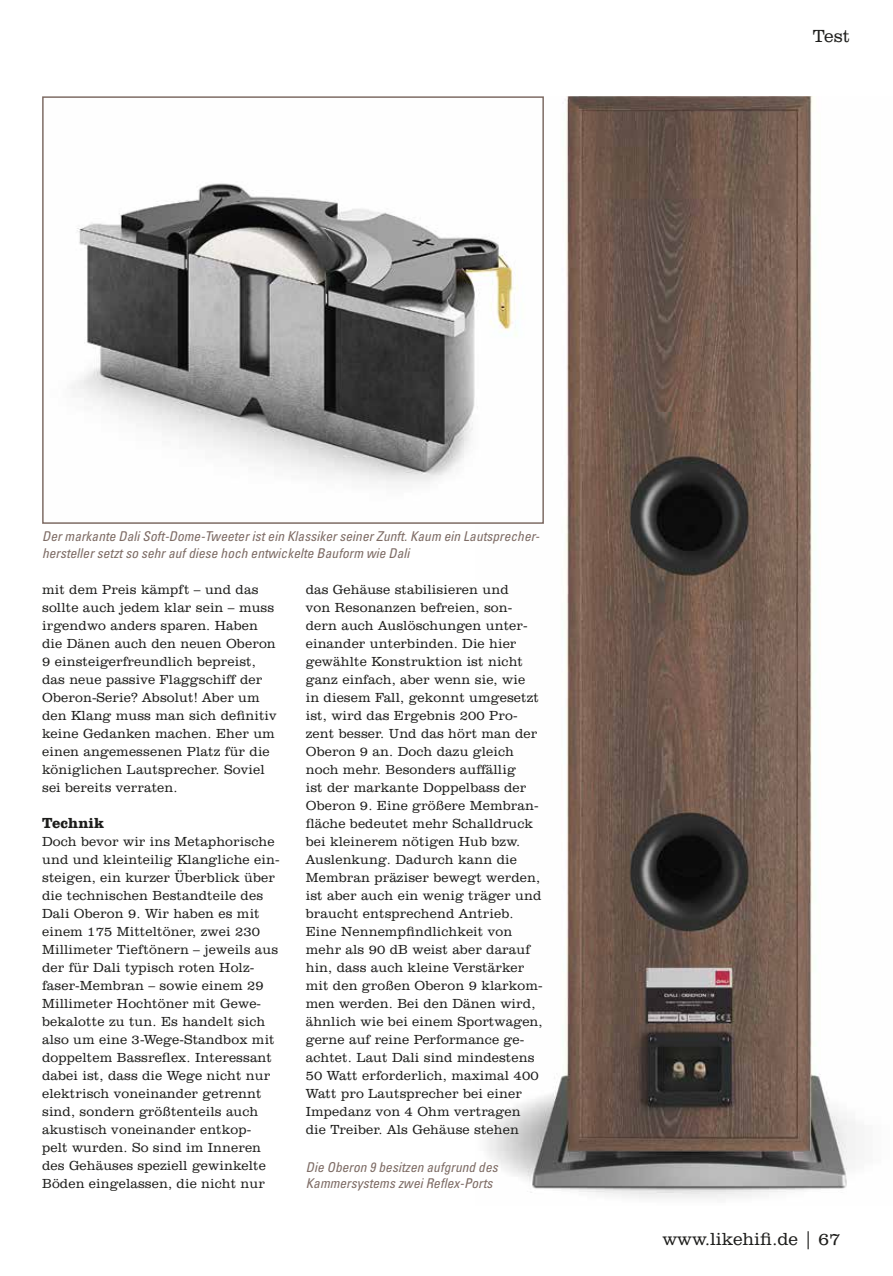
<style>
.page{position:relative;width:893px;height:1276px;background:#fff}
.page>*{position:absolute;margin:0;border:0;box-sizing:border-box;transform-origin:0 0}
.t1{font:300 18px "Clarendon BT Pro";color:#1d1d1b}
.t2{font:800 15px "Clarendon BT Pro";letter-spacing:.01em;color:#1d1d1b}
.t3{font:300 13.5px/18px "Clarendon BT Pro";letter-spacing:.01em;color:#1d1d1b}
.t4{font:italic condensed 13.5px/16.2px "Univers LT Pro";color:#7e6c65}
</style>
<div class="page">
<img style="left:487px;top:96px;width:369px;height:1103px">
<img style="left:71px;top:99px;width:470px;height:422px">
<div style="left:42px;top:96px;width:502px;height:428px;border:2px solid #7e6c65"></div>
<h1 class="t1" style="left:813px;top:25px;width:39px">Test</h1>
<p class="t4" style="left:42px;top:528px;width:499px">Der markante Dali Soft-Dome-Tweeter ist ein Klassiker seiner Zunft. Kaum ein Lautsprecher&shy;hersteller setzt so sehr auf diese hoch entwickelte Bauform wie Dali</p>
<p class="t3" style="left:42px;top:580px;width:236px">mit dem Preis kämpft – und das sollte auch jedem klar sein – muss irgendwo anders sparen. Haben die Dänen auch den neuen Oberon<br>9 einsteigerfreundlich bepreist, das neue passive Flaggschiff der<br>Oberon-Serie? Absolut! Aber um den Klang muss man sich definitiv keine Gedanken machen. Eher um einen angemessenen Platz für die königlichen Lautsprecher. Soviel sei bereits verraten.</p>
<p class="t2" style="left:42px;top:813px;width:63px">Technik</p>
<p class="t3" style="left:42px;top:832px;width:239px">Doch bevor wir ins Metaphorische und und kleinteilig Klangliche ein&shy;steigen, ein kurzer Überblick über die technischen Bestandteile des Dali Oberon 9. Wir haben es mit einem 175 Mitteltöner, zwei 230<br>Millimeter Tieftönern – jeweils aus der für Dali typisch roten Holz&shy;faser-Membran – sowie einem 29<br>Millimeter Hochtöner mit Gewe&shy;bekalotte zu tun. Es handelt sich also um eine 3-Wege-Standbox mit doppeltem Bassreflex. Interessant dabei ist, dass die Wege nicht nur elektrisch voneinander getrennt sind, sondern größtenteils auch akustisch voneinander entkop&shy;pelt wurden. So sind im Inneren des Gehäuses speziell gewinkelte Böden eingelassen, die nicht nur</p>
<p class="t3" style="left:306px;top:580px;width:238px">das Gehäuse stabilisieren und<br>von Resonanzen befreien, son&shy;dern auch Auslöschungen unter&shy;einander unterbinden. Die hier gewählte Konstruktion ist nicht ganz einfach, aber wenn sie, wie<br>in diesem Fall, gekonnt umgesetzt ist, wird das Ergebnis 200 Pro&shy;zent besser. Und das hört man der<br>Oberon 9 an. Doch dazu gleich noch mehr. Besonders auffällig<br>ist der markante Doppelbass der<br>Oberon 9. Eine größere Membran&shy;fläche bedeutet mehr Schalldruck bei kleinerem nötigen Hub bzw.<br>Auslenkung. Dadurch kann die<br>Membran präziser bewegt werden, ist aber auch ein wenig träger und braucht entsprechend Antrieb.<br>Eine Nennempfindlichkeit von mehr als 90 dB weist aber darauf hin, dass auch kleine Verstärker mit den großen Oberon 9 klarkom&shy;men werden. Bei den Dänen wird, ähnlich wie bei einem Sportwagen, gerne auf reine Performance ge&shy;achtet. Laut Dali sind mindestens<br>50 Watt erforderlich, maximal 400<br>Watt pro Lautsprecher bei einer<br>Impedanz von 4 Ohm vertragen die Treiber. Als Gehäuse stehen</p>
<p class="t4" style="left:306px;top:1158px;width:193px">Die Oberon 9 besitzen aufgrund des<br>Kammersystems zwei Reflex-Ports</p>
<h1 class="t1" style="left:662px;top:1227px;width:179px">www.likehifi.de | 67</h1>
</div>
